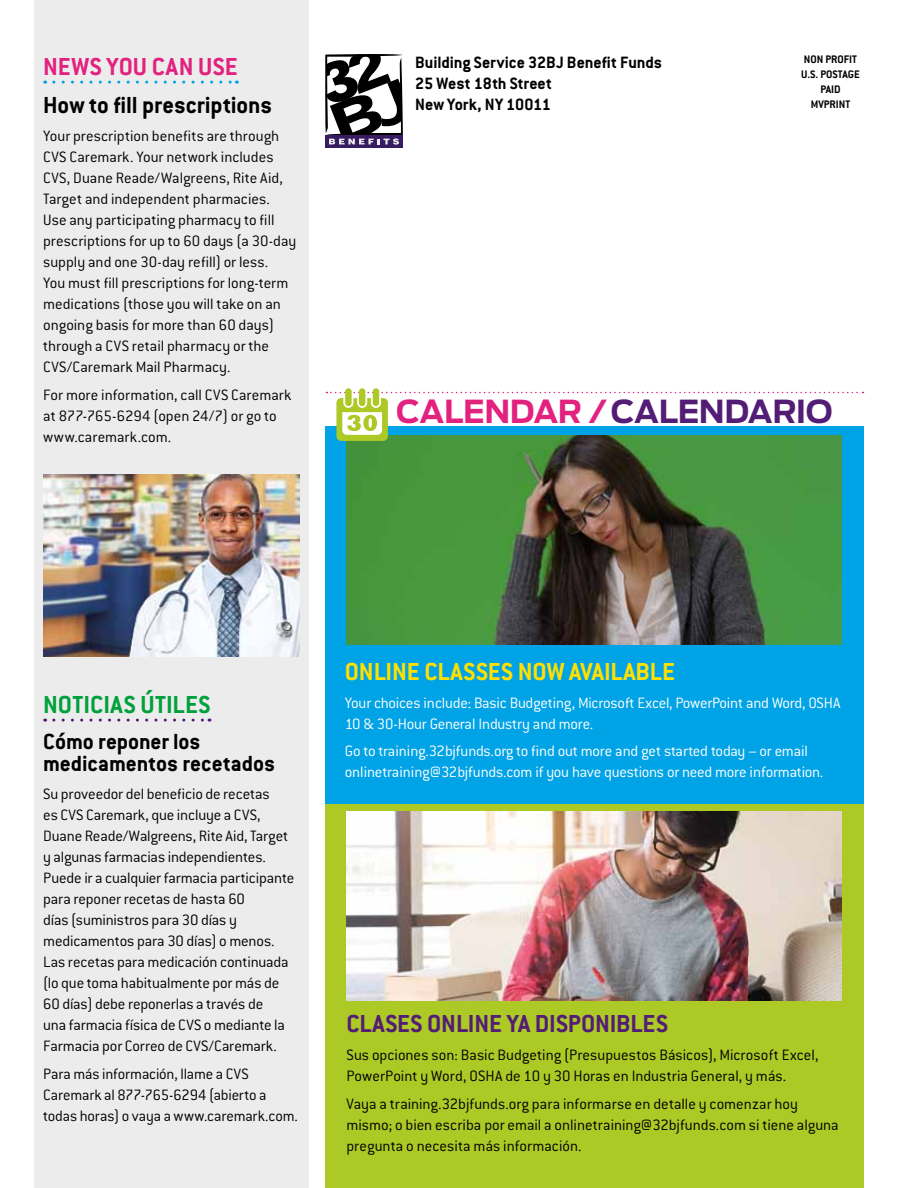
<style>
.page{position:relative;width:918px;height:1188px;background:#fff}
.page>*{position:absolute;margin:0;border:0;box-sizing:border-box;transform-origin:0 0}
.t1{font:700 31.5px "Antenna";letter-spacing:-.015em;color:#531c75}
.t2{font:700 27px "Conduit ITC";color:#ffe000}
.t3{font:700 27px "Conduit ITC";color:#531c75}
.t4{font:700 27px "Conduit ITC";letter-spacing:.01em;color:#00a03c}
.t5{font:700 27px "Conduit ITC";letter-spacing:.01em;color:#e3217e}
.t6{font:700 25.5px "Conduit ITC";letter-spacing:-.005em;color:#000}
.t7{font:700 24px/22.5px "Conduit ITC";letter-spacing:-.005em;color:#000}
.t8{font:700 18px/21px "Conduit ITC";letter-spacing:-.005em;color:#000}
.t9{font:300 16.5px/21px "Conduit ITC";color:#000}
.t10{font:300 16.5px/21px "Conduit ITC";letter-spacing:-.015em;color:#fff}
.t11{font:700 12px/15px "Conduit ITC";color:#000}
.s1{color:#e3217e}
</style>
<div class="page">
<div style="left:34px;top:0;width:275px;height:1188px;background:#ececec"></div>
<div style="left:325px;top:135px;width:78px;height:13px;background:#381c63"></div>
<svg style="left:325px;top:54px;width:78px;height:91px"></svg>
<div style="left:326px;top:803px;width:538px;height:385px;background:#acc925"></div>
<div style="left:325px;top:426px;width:539px;height:378px;background:#00a3e6"></div>
<svg style="left:54px;top:81px;width:183px;height:3px"></svg>
<img style="left:43px;top:475px;width:257px;height:181px">
<img style="left:346px;top:811px;width:495px;height:189px">
<svg style="left:54px;top:719px;width:156px;height:3px"></svg>
<img style="left:346px;top:441px;width:495px;height:204px">
<div style="left:359px;top:388px;width:6px;height:18px;background:#acc925;border-radius:3px"></div>
<div style="left:345px;top:388px;width:7px;height:18px;background:#acc925;border-radius:3px"></div>
<div style="left:373px;top:388px;width:6px;height:18px;background:#acc925;border-radius:3px"></div>
<svg style="left:326px;top:392px;width:538px;height:49px"></svg>
<h2 class="t5" style="left:43px;top:50px;width:30px">News</h2>
<h2 class="t5" style="left:106px;top:50px;width:120px">you can use</h2>
<h3 class="t6" style="left:43px;top:90px;width:231px">How to fill prescriptions</h3>
<p class="t9" style="left:43px;top:125px;width:255px">Your prescription benefits are through CVS Caremark. Your network includes CVS, Duane Reade/Walgreens, Rite Aid, Target and independent pharmacies.<br>Use any participating pharmacy to fill prescriptions for up to 60 days (a 30-day supply and one 30-day refill) or less.<br>You must fill prescriptions for long-term medications (those you will take on an ongoing basis for more than 60 days) through a CVS retail pharmacy or the CVS/Caremark Mail Pharmacy.</p>
<p class="t9" style="left:43px;top:384px;width:250px">For more information, call CVS Caremark at 877-765-6294 (open 24/7) or go to www.caremark.com.</p>
<p class="t8" style="left:415px;top:51px;width:248px">Building Service 32BJ Benefit Funds<br>25 West 18th Street<br>New York, NY 10011</p>
<p class="t11" style="left:804px;top:52px;width:7px">non</p>
<p class="t11" style="left:801px;top:52px;width:36px;text-indent:24px">profit<br>U.S. Posta</p>
<p class="t11" style="left:848px;top:67px;width:12px">ge</p>
<p class="t11" style="left:811px;top:82px;width:30px;text-indent:10px">PAID<br>MVPrint</p>
<h1 class="t1" style="left:396px;top:393px;width:438px"><span class="s1">CALENDAR /</span> CALENDARIO</h1>
<h2 class="t4" style="left:43px;top:688px;width:155px">Noticias útiles</h2>
<h3 class="t7" style="left:43px;top:729px;width:233px">Cómo reponer los medicamentos recetados</h3>
<p class="t9" style="left:43px;top:783px;width:253px">Su proveedor del beneficio de recetas<br>es CVS Caremark, que incluye a CVS, Duane Reade/Walgreens, Rite Aid, Target y algunas farmacias independientes.<br>Puede ir a cualquier farmacia participante para reponer recetas de hasta 60<br>días (suministros para 30 días y medicamentos para 30 días) o menos.<br>Las recetas para medicación continuada (lo que toma habitualmente por más de 60 días) debe reponerlas a través de<br>una farmacia física de CVS o mediante la Farmacia por Correo de CVS/Caremark.</p>
<p class="t9" style="left:43px;top:1063px;width:256px">Para más información, llame a CVS<br>Caremark al 877-765-6294 (abierto a todas horas) o vaya a www.caremark.com.</p>
<h2 class="t2" style="left:345px;top:656px;width:332px">ONLINE CLASSES NOW AVAILABLE</h2>
<p class="t10" style="left:345px;top:692px;width:497px">Your choices include: Basic Budgeting, Microsoft Excel, PowerPoint and Word, OSHA<br>10 &amp; 30-Hour General Industry and more.</p>
<p class="t10" style="left:345px;top:741px;width:480px">Go to training.32bjfunds.org to find out more and get started today – or email onlinetraining@32bjfunds.com if you have questions or need more information.</p>
<h2 class="t3" style="left:346px;top:1008px;width:323px">CLASES ONLINE YA DISPONIBLES</h2>
<p class="t9" style="left:346px;top:1044px;width:473px">Sus opciones son: Basic Budgeting (Presupuestos Básicos), Microsoft Excel,<br>PowerPoint y Word, OSHA de 10 y 30 Horas en Industria General, y más.</p>
<p class="t9" style="left:346px;top:1093px;width:494px">Vaya a training.32bjfunds.org para informarse en detalle y comenzar hoy mismo; o bien escriba por email a onlinetraining@32bjfunds.com si tiene alguna pregunta o necesita más información.</p>
</div>
